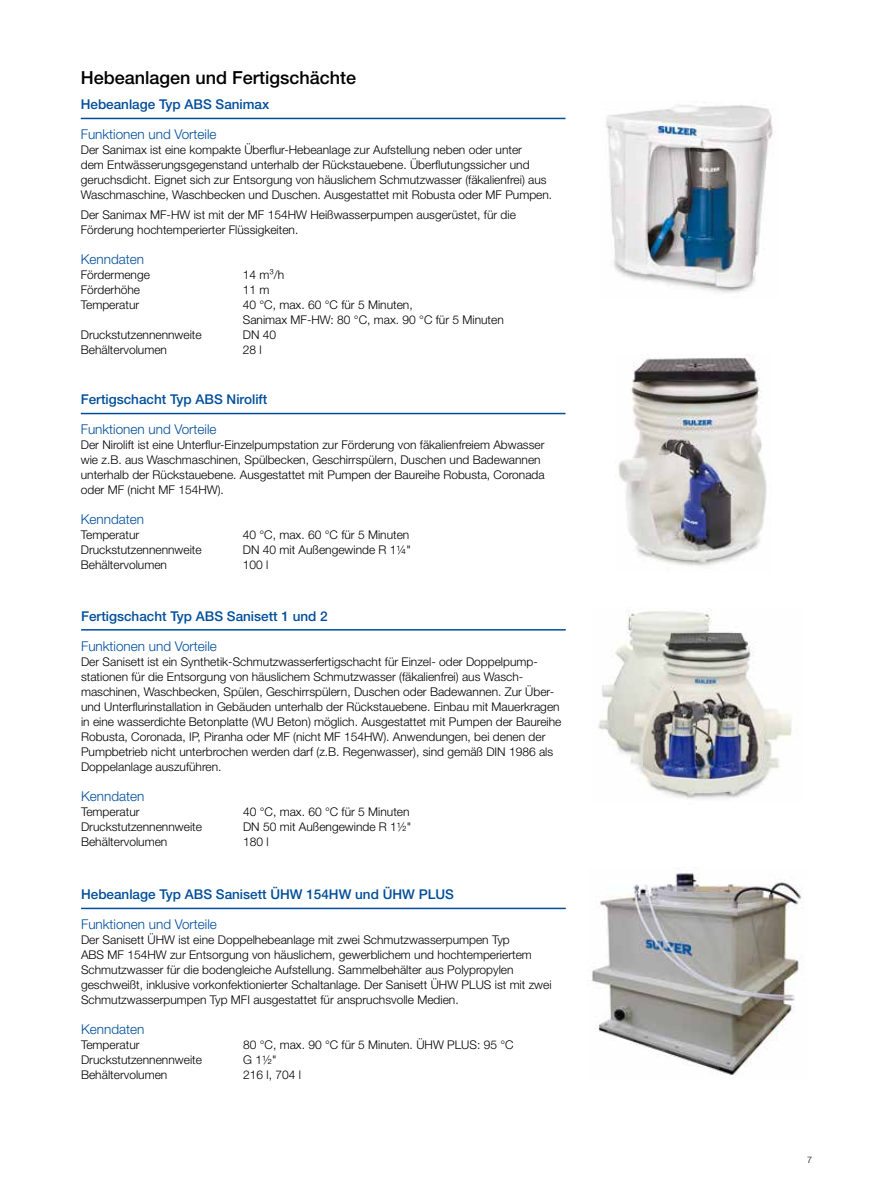
<style>
.page{position:relative;width:893px;height:1191px;background:#fff}
.page>*{position:absolute;margin:0;border:0;box-sizing:border-box;transform-origin:0 0}
.t1{font:500 18px "Helvetica Neue LT Pro";color:#000}
.t2{font:500 13.5px "Helvetica Neue LT Pro";color:#004e9b}
.t3{font:300 13.5px "Helvetica Neue LT Pro";color:#004e9b}
.t4{font:300 12px/15px "Helvetica Neue LT Pro";color:#000}
.t5{font:300 9px "Helvetica Neue LT Pro";color:#000}
</style>
<div class="page">
<hr style="left:81px;top:413px;width:484px;height:1px;background:#004e9b">
<img style="left:615px;top:354px;width:152px;height:213px">
<hr style="left:81px;top:118px;width:484px;height:1px;background:#004e9b">
<img style="left:606px;top:105px;width:167px;height:188px">
<img style="left:598px;top:611px;width:194px;height:188px">
<hr style="left:81px;top:629px;width:485px;height:1px;background:#004e9b">
<hr style="left:81px;top:907px;width:485px;height:2px;background:#004e9b">
<img style="left:591px;top:868px;width:211px;height:208px">
<h1 class="t1" style="left:81px;top:67px;width:277px">Hebeanlagen und Fertigschächte</h1>
<p class="t2" style="left:81px;top:96px;width:190px">Hebeanlage Typ ABS Sanimax</p>
<p class="t3" style="left:81px;top:126px;width:137px">Funktionen und Vorteile</p>
<p class="t4" style="left:81px;top:142px;width:473px">Der Sanimax ist eine kompakte Überflur-Hebeanlage zur Aufstellung neben oder unter<br>dem Entwässerungsgegenstand unterhalb der Rückstauebene. Überflutungssicher und geruchsdicht. Eignet sich zur Entsorgung von häuslichem Schmutzwasser (fäkalienfrei) aus Waschmaschine, Waschbecken und Duschen. Ausgestattet mit Robusta oder MF Pumpen.</p>
<p class="t4" style="left:81px;top:207px;width:437px">Der Sanimax MF-HW ist mit der MF 154HW Heißwasserpumpen ausgerüstet, für die<br>Förderung hochtemperierter Flüssigkeiten.</p>
<p class="t3" style="left:81px;top:251px;width:65px">Kenndaten</p>
<p class="t4" style="left:81px;top:267px;width:71px">Fördermenge</p>
<p class="t4" style="left:243px;top:267px;width:43px">14 m³/h</p>
<p class="t4" style="left:81px;top:282px;width:61px">Förderhöhe</p>
<p class="t4" style="left:243px;top:282px;width:28px">11 m</p>
<p class="t4" style="left:81px;top:297px;width:60px">Temperatur</p>
<p class="t4" style="left:243px;top:297px;width:262px">40 °C, max. 60 °C für 5 Minuten,<br>Sanimax MF-HW: 80 °C, max. 90 °C für 5 Minuten</p>
<p class="t4" style="left:81px;top:327px;width:122px">Druckstutzennennweite</p>
<p class="t4" style="left:243px;top:327px;width:35px">DN 40</p>
<p class="t4" style="left:81px;top:342px;width:88px">Behältervolumen</p>
<p class="t4" style="left:243px;top:342px;width:20px">28 l</p>
<p class="t2" style="left:81px;top:391px;width:188px">Fertigschacht Typ ABS Nirolift</p>
<p class="t3" style="left:81px;top:421px;width:137px">Funktionen und Vorteile</p>
<p class="t4" style="left:81px;top:437px;width:465px">Der Nirolift ist eine Unterflur-Einzelpumpstation zur Förderung von fäkalienfreiem Abwasser wie z.B. aus Waschmaschinen, Spülbecken, Geschirrspülern, Duschen und Badewannen unterhalb der Rückstauebene. Ausgestattet mit Pumpen der Baureihe Robusta, Coronada oder MF (nicht MF 154HW).</p>
<p class="t3" style="left:81px;top:511px;width:65px">Kenndaten</p>
<p class="t4" style="left:81px;top:527px;width:60px">Temperatur</p>
<p class="t4" style="left:243px;top:527px;width:168px">40 °C, max. 60 °C für 5 Minuten</p>
<p class="t4" style="left:81px;top:542px;width:122px">Druckstutzennennweite</p>
<p class="t4" style="left:243px;top:542px;width:170px">DN 40 mit Außengewinde R 1¼"</p>
<p class="t4" style="left:81px;top:557px;width:88px">Behältervolumen</p>
<p class="t4" style="left:243px;top:557px;width:27px">100 l</p>
<p class="t2" style="left:81px;top:607px;width:248px">Fertigschacht Typ ABS Sanisett 1 und 2</p>
<p class="t3" style="left:81px;top:637px;width:137px">Funktionen und Vorteile</p>
<p class="t4" style="left:81px;top:653px;width:482px">Der Sanisett ist ein Synthetik-Schmutzwasserfertigschacht für Einzel- oder Doppelpump&shy;stationen für die Entsorgung von häuslichem Schmutzwasser (fäkalienfrei) aus Wasch&shy;maschinen, Waschbecken, Spülen, Geschirrspülern, Duschen oder Badewannen. Zur Über&shy;und Unterflurinstallation in Gebäuden unterhalb der Rückstauebene. Einbau mit Mauerkragen in eine wasserdichte Betonplatte (WU Beton) möglich. Ausgestattet mit Pumpen der Baureihe Robusta, Coronada, IP, Piranha oder MF (nicht MF 154HW). Anwendungen, bei denen der Pumpbetrieb nicht unterbrochen werden darf (z.B. Regenwasser), sind gemäß DIN 1986 als Doppelanlage auszuführen.</p>
<p class="t3" style="left:81px;top:787px;width:65px">Kenndaten</p>
<p class="t4" style="left:81px;top:803px;width:60px">Temperatur</p>
<p class="t4" style="left:243px;top:803px;width:168px">40 °C, max. 60 °C für 5 Minuten</p>
<p class="t4" style="left:81px;top:818px;width:122px">Druckstutzennennweite</p>
<p class="t4" style="left:243px;top:818px;width:170px">DN 50 mit Außengewinde R 1½"</p>
<p class="t4" style="left:81px;top:833px;width:88px">Behältervolumen</p>
<p class="t4" style="left:243px;top:833px;width:27px">180 l</p>
<p class="t2" style="left:81px;top:886px;width:374px">Hebeanlage Typ ABS Sanisett ÜHW 154HW und ÜHW PLUS</p>
<p class="t3" style="left:81px;top:916px;width:137px">Funktionen und Vorteile</p>
<p class="t4" style="left:81px;top:932px;width:472px">Der Sanisett ÜHW ist eine Doppelhebeanlage mit zwei Schmutzwasserpumpen Typ<br>ABS MF 154HW zur Entsorgung von häuslichem, gewerblichem und hochtemperiertem Schmutzwasser für die bodengleiche Aufstellung. Sammelbehälter aus Polypropylen geschweißt, inklusive vorkonfektionierter Schaltanlage. Der Sanisett ÜHW PLUS ist mit zwei Schmutzwasserpumpen Typ MFI ausgestattet für anspruchsvolle Medien.</p>
<p class="t3" style="left:81px;top:1021px;width:65px">Kenndaten</p>
<p class="t4" style="left:81px;top:1037px;width:60px">Temperatur</p>
<p class="t4" style="left:243px;top:1037px;width:272px">80 °C, max. 90 °C für 5 Minuten. ÜHW PLUS: 95 °C</p>
<p class="t4" style="left:81px;top:1052px;width:122px">Druckstutzennennweite</p>
<p class="t4" style="left:243px;top:1052px;width:35px">G 1½"</p>
<p class="t4" style="left:81px;top:1067px;width:88px">Behältervolumen</p>
<p class="t4" style="left:243px;top:1067px;width:59px">216 l, 704 l</p>
<p class="t5" style="left:807px;top:1154px;width:7px">7</p>
</div>
